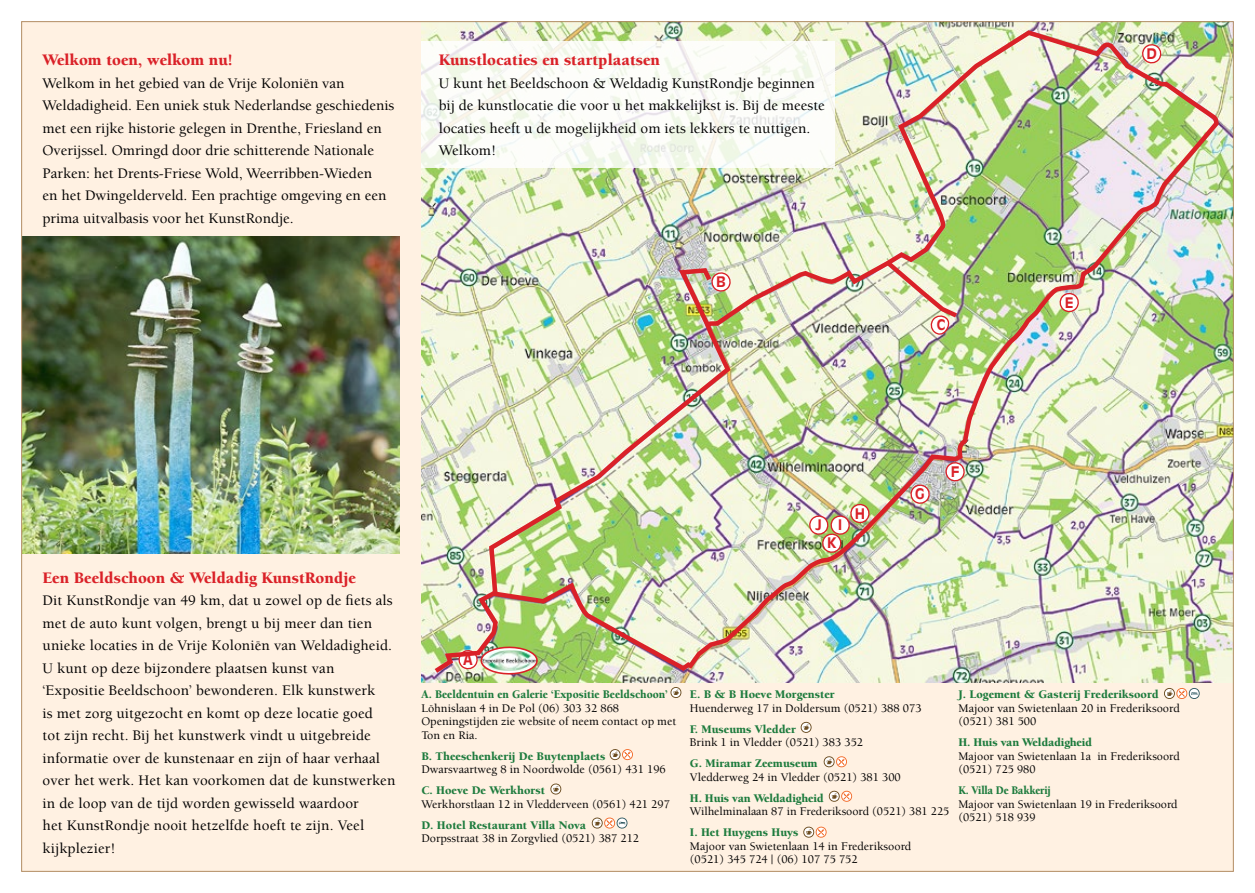
<style>
.page{position:relative;width:1255px;height:893px;background:#fff}
.page>*{position:absolute;margin:0;border:0;box-sizing:border-box;transform-origin:0 0}
.Tussenkop_tekst{font:900 16.5px "Berkeley";color:#da2128}
.tekst{font:500 15px/22.5px "Berkeley";color:#000}
.t1{font:700 14.4px "Antique Olive";color:#da2128}
.tekst-2{font:500 12px/13.5px "Berkeley";color:#000}
.Tussenkop_tekst-2{font:900 12px "Berkeley";color:#1d7b3d}
.Tussenkop_tekst-3{font:900 12px "Berkeley";color:#1d7b3d;scale:.94 1}
.Tussenkop_tekst-4{font:900 12px "Berkeley";color:#1d7b3d;scale:.9 1}
</style>
<div class="page">
<div style="left:21px;top:21px;width:1212px;height:851px;background:#fff1e2"></div>
<img style="left:23px;top:237px;width:377px;height:316px">
<img style="left:421px;top:23px;width:810px;height:659px">
<svg style="left:591px;top:817px;width:37px;height:12px"></svg>
<svg style="left:823px;top:756px;width:24px;height:12px"></svg>
<svg style="left:670px;top:687px;width:12px;height:11px"></svg>
<svg style="left:609px;top:749px;width:24px;height:12px"></svg>
<svg style="left:800px;top:721px;width:12px;height:12px"></svg>
<svg style="left:550px;top:783px;width:12px;height:12px"></svg>
<svg style="left:803px;top:826px;width:24px;height:12px"></svg>
<svg style="left:1164px;top:688px;width:36px;height:11px"></svg>
<svg style="left:828px;top:790px;width:24px;height:12px"></svg>
<img style="left:429px;top:28px;width:791px;height:649px">
<img style="left:675px;top:266px;width:56px;height:66px">
<p class="Tussenkop_tekst" style="left:43px;top:51px;width:192px">Welkom toen, welkom nu!</p>
<p class="tekst" style="left:43px;top:72px;width:353px">Welkom in het gebied van de Vrije Koloniën van Weldadigheid. Een uniek stuk Nederlandse geschiedenis met een rijke historie gelegen in Drenthe, Friesland en Overijssel. Omringd door drie schitterende Nationale Parken: het Drents-Friese Wold, Weerribben-Wieden<br>en het Dwingelderveld. Een prachtige omgeving en een prima uitvalbasis voor het KunstRondje.</p>
<p class="Tussenkop_tekst" style="left:439px;top:51px;width:223px">Kunstlocaties en startplaatsen</p>
<p class="tekst" style="left:439px;top:72px;width:387px">U kunt het Beeldschoon &amp; Weldadig KunstRondje beginnen bij de kunstlocatie die voor u het makkelijkst is. Bij de meeste locaties heeft u de mogelijkheid om iets lekkers te nuttigen.<br>Welkom!</p>
<p class="t1" style="left:716px;top:273px;width:11px">B</p>
<p class="t1" style="left:936px;top:316px;width:10px">C</p>
<p class="t1" style="left:1146px;top:45px;width:12px">D</p>
<p class="t1" style="left:1064px;top:293px;width:10px">E</p>
<p class="Tussenkop_tekst" style="left:43px;top:569px;width:315px">Een Beeldschoon &amp; Weldadig KunstRondje</p>
<p class="tekst" style="left:43px;top:589px;width:354px">Dit KunstRondje van 49 km, dat u zowel op de fiets als met de auto kunt volgen, brengt u bij meer dan tien unieke locaties in de Vrije Koloniën van Weldadigheid.<br>U kunt op deze bijzondere plaatsen kunst van ‘Expositie Beeldschoon’ bewonderen. Elk kunstwerk<br>is met zorg uitgezocht en komt op deze locatie goed<br>tot zijn recht. Bij het kunstwerk vindt u uitgebreide informatie over de kunstenaar en zijn of haar verhaal over het werk. Het kan voorkomen dat de kunstwerken in de loop van de tijd worden gewisseld waardoor<br>het KunstRondje nooit hetzelfde hoeft te zijn. Veel kijkplezier!</p>
<p class="t1" style="left:815px;top:516px;width:8px">J</p>
<p class="t1" style="left:838px;top:516px;width:6px">I</p>
<p class="t1" style="left:827px;top:534px;width:11px">K</p>
<p class="t1" style="left:854px;top:504px;width:12px">H</p>
<p class="t1" style="left:915px;top:485px;width:11px">G</p>
<p class="t1" style="left:950px;top:463px;width:10px">F</p>
<p class="t1" style="left:463px;top:651px;width:11px">A</p>
<p class="Tussenkop_tekst-3" style="left:421px;top:688px;width:263px">A. Beeldentuin en Galerie ‘Expositie Beeldschoon’</p>
<p class="tekst-2" style="left:421px;top:701px;width:199px">Löhnislaan 4 in De Pol (06) 303 32 868</p>
<p class="tekst-2" style="left:421px;top:715px;width:256px">Openingstijden zie website of neem contact op met<br>Ton en Ria.</p>
<p class="Tussenkop_tekst-2" style="left:421px;top:749px;width:185px">B. Theeschenkerij De Buytenplaets</p>
<p class="tekst-2" style="left:421px;top:763px;width:246px">Dwarsvaartweg 8 in Noordwolde (0561) 431 196</p>
<p class="Tussenkop_tekst-2" style="left:421px;top:784px;width:125px">C. Hoeve De Werkhorst</p>
<p class="tekst-2" style="left:421px;top:797px;width:250px">Werkhorstlaan 12 in Vledderveen (0561) 421 297</p>
<p class="Tussenkop_tekst-2" style="left:421px;top:818px;width:166px">D. Hotel Restaurant Villa Nova</p>
<p class="tekst-2" style="left:421px;top:832px;width:219px">Dorpsstraat 38 in Zorgvlied (0521) 387 212</p>
<p class="Tussenkop_tekst-2" style="left:690px;top:688px;width:146px">E. B &amp; B Hoeve Morgenster</p>
<p class="tekst-2" style="left:690px;top:701px;width:233px">Huenderweg 17 in Doldersum (0521) 388 073</p>
<p class="Tussenkop_tekst-2" style="left:690px;top:722px;width:107px">F. Museums Vledder</p>
<p class="tekst-2" style="left:690px;top:736px;width:175px">Brink 1 in Vledder (0521) 383 352</p>
<p class="Tussenkop_tekst-2" style="left:690px;top:757px;width:129px">G. Miramar Zeemuseum</p>
<p class="tekst-2" style="left:690px;top:770px;width:212px">Vledderweg 24 in Vledder (0521) 381 300</p>
<p class="Tussenkop_tekst-2" style="left:690px;top:791px;width:135px">H. Huis van Weldadigheid</p>
<p class="tekst-2" style="left:690px;top:805px;width:261px">Wilhelminalaan 87 in Frederiksoord (0521) 381 225</p>
<p class="Tussenkop_tekst-2" style="left:690px;top:826px;width:110px">I. Het Huygens Huys</p>
<p class="tekst-2" style="left:690px;top:839px;width:223px">Majoor van Swietenlaan 14 in Frederiksoord</p>
<p class="tekst-2" style="left:690px;top:853px;width:169px">(0521) 345 724 | (06) 107 75 752</p>
<p class="Tussenkop_tekst-2" style="left:958px;top:688px;width:202px">J. Logement &amp; Gasterij Frederiksoord</p>
<p class="tekst-2" style="left:958px;top:701px;width:223px">Majoor van Swietenlaan 20 in Frederiksoord</p>
<p class="tekst-2" style="left:958px;top:715px;width:79px">(0521) 381 500</p>
<p class="Tussenkop_tekst-2" style="left:958px;top:736px;width:135px">H. Huis van Weldadigheid</p>
<p class="tekst-2" style="left:958px;top:749px;width:223px">Majoor van Swietenlaan 1a in Frederiksoord</p>
<p class="tekst-2" style="left:958px;top:763px;width:79px">(0521) 725 980</p>
<p class="Tussenkop_tekst-4" style="left:958px;top:784px;width:104px">K. Villa De Bakkerij</p>
<p class="tekst-2" style="left:958px;top:797px;width:221px">Majoor van Swietenlaan 19 in Frederiksoord (0521) 518 939</p>
</div>
